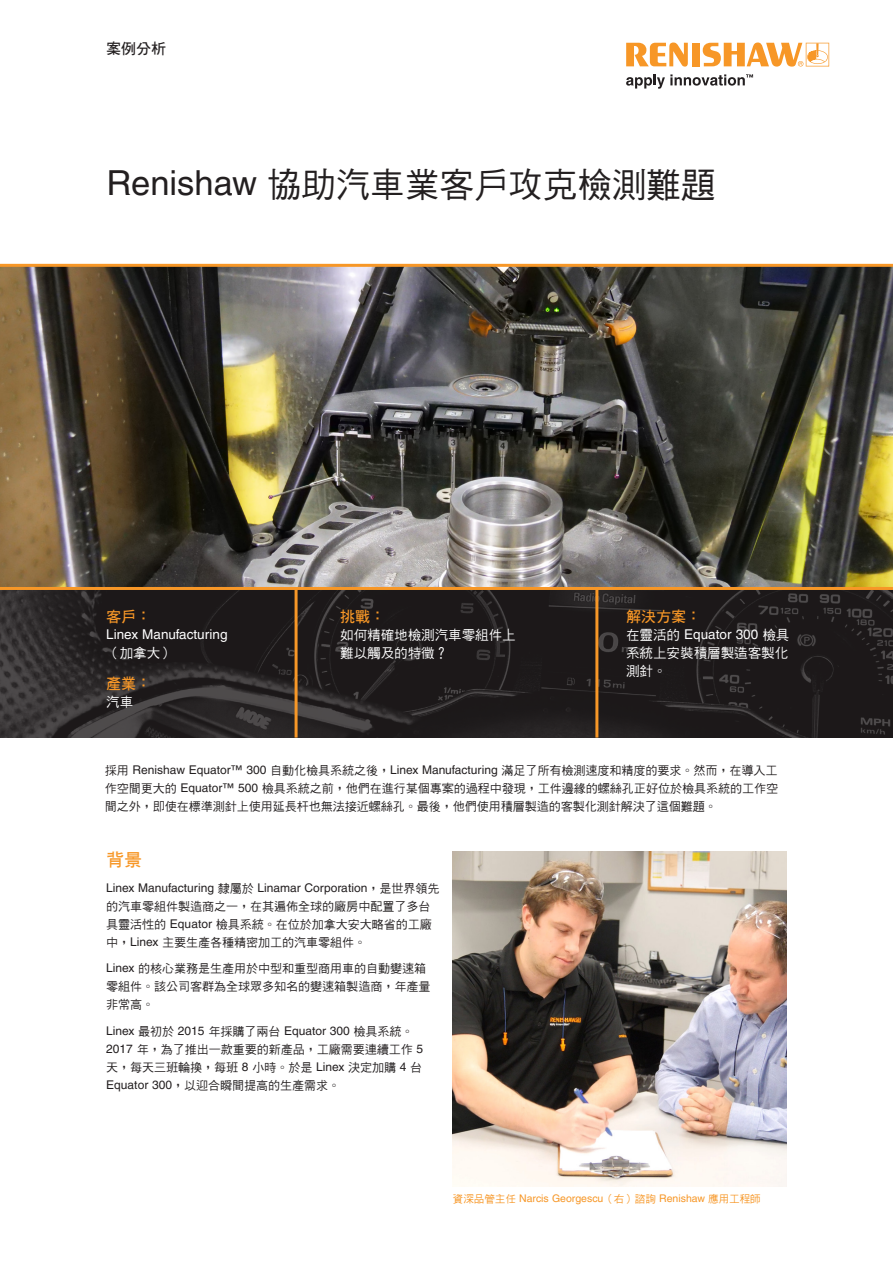
<style>
.page{position:relative;width:893px;height:1263px;background:#fff}
.page>*{position:absolute;margin:0;border:0;box-sizing:border-box;transform-origin:0 0}
.Case_study__Title_24{font:34.5px "DF Hei Md HK BF";color:#231f20}
.Main_body_heading_te{font:18px "DF Hei W7 WIN BF";color:#f79727}
.Industry_box__Headin{font:15px "DF Hei W7 WIN BF";color:#f79727}
.Case_study__Front_pa{font:15px "DF Hei W7 WIN BF";color:#231f20}
.Industry_box__Main_t{font:13.5px/18px "DF Hei Md HK BF";color:#fff;text-align:justify}
.Industry_box__Main_t-2{font:13.5px/18px "Helvetica LT Pro";color:#fff}
.Main_body_text_8pt{font:12px/18px "DF Hei Md HK BF";color:#231f20}
.Caption_text_7pt{font:10.5px "Helvetica LT Pro";color:#f79727}
.s1{font-family:"Helvetica LT Pro"}
.s2{font-family:"DF Hei Md HK BF"}
</style>
<div class="page">
<svg style="left:0;top:590px;width:893px;height:147px;fill:#1c1819"></svg>
<hr style="left:295px;top:589px;width:3px;height:148px;background:#f79727">
<hr style="left:595px;top:589px;width:3px;height:148px;background:#f79727">
<svg style="left:626px;top:43px;width:62px;height:24px"></svg>
<div style="left:692px;top:43px;width:8px;height:23px;background:#f79727"></div>
<svg style="left:703px;top:43px;width:126px;height:24px"></svg>
<svg style="left:626px;top:74px;width:127px;height:15px"></svg>
<img style="left:0;top:264px;width:893px;height:326px">
<img style="left:453px;top:851px;width:334px;height:335px">
<p class="Case_study__Front_pa" style="left:106px;top:41px;width:61px">案例分析</p>
<p class="Case_study__Title_24" style="left:106px;top:167px;width:610px"><span class="s1">Renishaw</span> 協助汽車業客戶攻克檢測難題</p>
<p class="Industry_box__Headin" style="left:106px;top:609px;width:46px">客戶：</p>
<p class="Industry_box__Main_t-2" style="left:106px;top:625px;width:123px">Linex Manufacturing<span class="s2">（加拿大）</span></p>
<p class="Industry_box__Headin" style="left:106px;top:675px;width:46px">產業：</p>
<p class="Industry_box__Main_t" style="left:106px;top:692px;width:28px">汽車</p>
<p class="Industry_box__Headin" style="left:340px;top:609px;width:46px">挑戰：</p>
<p class="Industry_box__Main_t" style="left:340px;top:626px;width:177px">如何精確地檢測汽車零組件上難以觸及的特徵？</p>
<p class="Industry_box__Headin" style="left:626px;top:609px;width:76px">解決方案：</p>
<p class="Industry_box__Main_t" style="left:626px;top:626px;width:165px">在靈活的 <span class="s1">Equator 300</span> 檢具系統上安裝積層製造客製化測針。</p>
<p class="Main_body_text_8pt" style="left:105px;top:761px;width:675px;text-align:justify">採用 <span class="s1">Renishaw Equator™ 300</span> 自動化檢具系統之後，<span class="s1">Linex Manufacturing</span> 滿足了所有檢測速度和精度的要求。然而，在導入工作空間更大的 <span class="s1">Equator™ 500</span> 檢具系統之前，他們在進行某個專案的過程中發現，工件邊緣的螺絲孔正好位於檢具系統的工作空間之外，即使在標準測針上使用延長杆也無法接近螺絲孔。最後，他們使用積層製造的客製化測針解決了這個難題。</p>
<p class="Main_body_heading_te" style="left:106px;top:851px;width:37px">背景</p>
<p class="Main_body_text_8pt" style="left:106px;top:879px;width:335px"><span class="s1">Linex Manufacturing</span> 隸屬於 <span class="s1">Linamar Corporation</span>，是世界領先的汽車零組件製造商之一，在其遍佈全球的廠房中配置了多台具靈活性的 <span class="s1">Equator</span> 檢具系統。在位於加拿大安大略省的工廠中，<span class="s1">Linex</span> 主要生產各種精密加工的汽車零組件。</p>
<p class="Main_body_text_8pt" style="left:106px;top:959px;width:325px"><span class="s1">Linex</span> 的核心業務是生產用於中型和重型商用車的自動變速箱零組件。該公司客群為全球眾多知名的變速箱製造商，年產量非常高。</p>
<p class="Main_body_text_8pt" style="left:106px;top:1022px;width:318px"><span class="s1">Linex</span> 最初於 <span class="s1">2015</span> 年採購了兩台 <span class="s1">Equator 300</span> 檢具系統。<span class="s1">2017</span> 年，為了推出一款重要的新產品，工廠需要連續工作 <span class="s1">5</span>天，每天三班輪換，每班 <span class="s1">8</span> 小時。於是 <span class="s1">Linex</span> 決定加購 <span class="s1">4</span> 台<span class="s1">Equator 300</span>，以迎合瞬間提高的生產需求。</p>
<p class="Caption_text_7pt" style="left:453px;top:1193px;width:309px"><span class="s2">資深品管主任</span> Narcis Georgescu<span class="s2">（右）諮詢</span> Renishaw <span class="s2">應用工程師</span></p>
</div>
